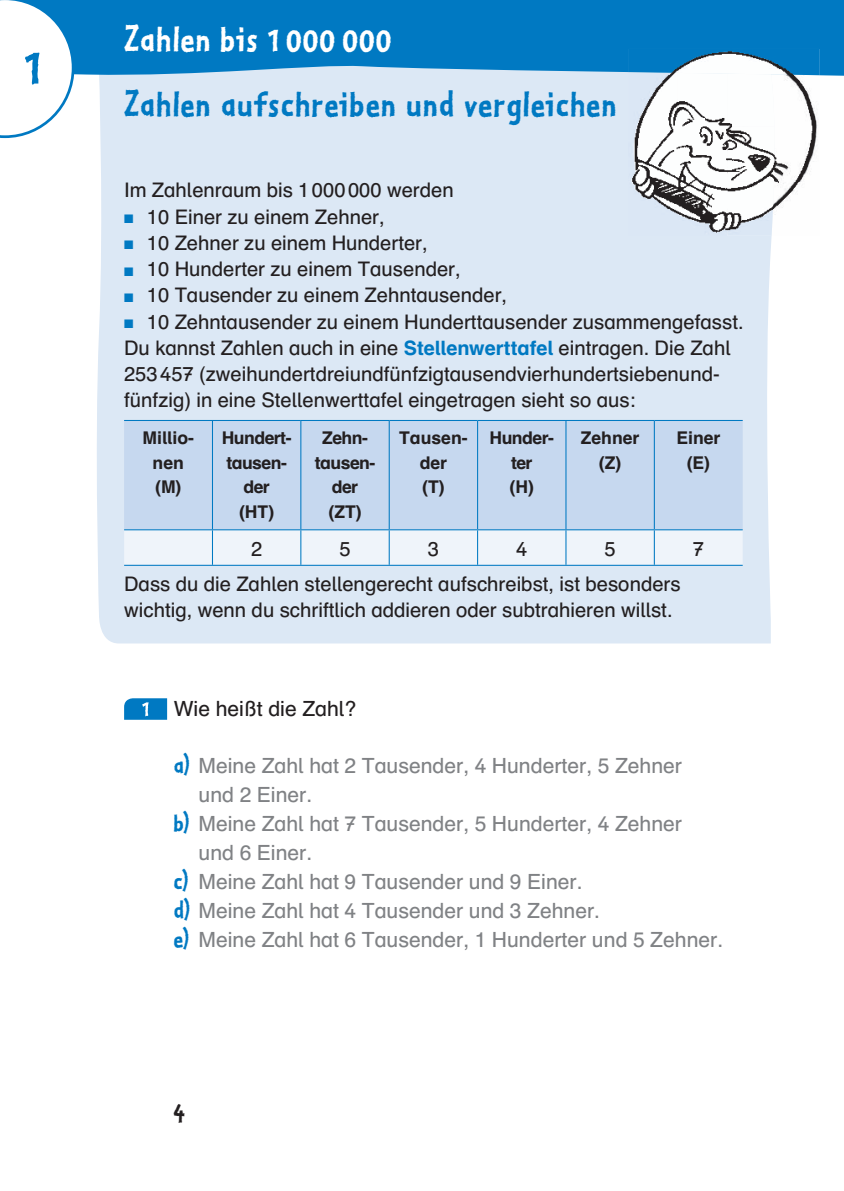
<style>
.page{position:relative;width:844px;height:1191px;background:#fff}
.page>*{position:absolute;margin:0;border:0;box-sizing:border-box;transform-origin:0 0}
.t1{font:700 56px "Kosm Bifab";color:#0079c2}
.t2{font:700 38.5px "Kosm Bifab";letter-spacing:.03em;color:#0079c2}
.t3{font:700 38.5px "Kosm Bifab";letter-spacing:.03em;color:#fff}
.t4{font:700 28px "Kosm Bifab";color:#231f20}
.t5{font:21px "Schulb Bifab";color:#808285}
.t6{font:21px "Schulb Bifab";color:#231f20}
.t7{font:20.12px/26.2px "Schulb Bifab";color:#231f20}
.t8{font:700 17.5px/24.7px "Schulb Bifab";letter-spacing:-.03em;color:#231f20;text-align:center}
.t9{font:700 17.5px/24.7px "Schulb Bifab";color:#231f20;text-align:center}
.s1{color:#0079c2}
.s2{font-weight:700;font-size:19.78px;color:#0079c2}
.s3{font-family:"Kosm Bifab";font-weight:700;font-size:26.25px;color:#0079c2}
</style>
<div class="page">
<div style="left:97px;top:82px;width:675px;height:561px;background:#dce8f5"></div>
<svg style="left:74px;top:0;width:769px;height:82px;background:#1985c7"></svg>
<svg style="left:0;top:0;width:74px;height:138px"></svg>
<svg style="left:124px;top:698px;width:43px;height:22px"></svg>
<div style="left:124px;top:421px;width:618px;height:108px;background:#c6d8ef"></div>
<hr style="left:124px;top:420px;width:177px;height:1px;background:#0079c2">
<hr style="left:212px;top:421px;width:1px;height:108px;background:#0079c2">
<hr style="left:301px;top:420px;width:88px;height:1px;background:#0079c2">
<hr style="left:300px;top:421px;width:1px;height:108px;background:#0079c2">
<hr style="left:389px;top:420px;width:88px;height:1px;background:#0079c2">
<hr style="left:388px;top:421px;width:1px;height:108px;background:#0079c2">
<hr style="left:477px;top:420px;width:89px;height:1px;background:#0079c2">
<hr style="left:477px;top:421px;width:1px;height:108px;background:#0079c2">
<hr style="left:566px;top:420px;width:88px;height:1px;background:#0079c2">
<hr style="left:565px;top:421px;width:1px;height:108px;background:#0079c2">
<hr style="left:654px;top:420px;width:88px;height:1px;background:#0079c2">
<hr style="left:653px;top:421px;width:1px;height:108px;background:#0079c2">
<hr style="left:124px;top:529px;width:177px;height:1px;background:#0079c2">
<hr style="left:301px;top:529px;width:88px;height:1px;background:#0079c2">
<hr style="left:389px;top:529px;width:88px;height:1px;background:#0079c2">
<hr style="left:477px;top:529px;width:89px;height:1px;background:#0079c2">
<hr style="left:566px;top:529px;width:88px;height:1px;background:#0079c2">
<hr style="left:654px;top:529px;width:88px;height:1px;background:#0079c2">
<svg style="left:123px;top:530px;width:620px;height:36px"></svg>
<img style="left:628px;top:49px;width:191px;height:187px">
<h1 class="t1" style="left:25px;top:46px;width:17px">1</h1>
<h2 class="t3" style="left:124px;top:25px;width:269px">Zahlen bis 1 000 000</h2>
<h2 class="t2" style="left:124px;top:90px;width:494px">Zahlen aufschreiben und vergleichen</h2>
<p class="t7" style="left:124px;top:179px;width:331px">Im Zahlenraum bis 1 000 000 werden</p>
<p class="t7" style="left:124px;top:205px;width:262px"><span class="s1">■</span> 10 Einer zu einem Zehner,</p>
<p class="t7" style="left:124px;top:231px;width:305px"><span class="s1">■</span> 10 Zehner zu einem Hunderter,</p>
<p class="t7" style="left:124px;top:257px;width:338px"><span class="s1">■</span> 10 Hunderter zu einem Tausender,</p>
<p class="t7" style="left:124px;top:284px;width:384px"><span class="s1">■</span> 10 Tausender zu einem Zehntausender,</p>
<p class="t7" style="left:124px;top:310px;width:621px"><span class="s1">■</span> 10 Zehntausender zu einem Hunderttausender zusammengefasst.<br>Du kannst Zahlen auch in eine <span class="s2">Stellenwerttafel</span> eintragen. Die Zahl 253 457 (zweihundertdreiundfünfzigtausendvierhundertsiebenund&shy;fünfzig) in eine Stellenwerttafel eingetragen sieht so aus:</p>
<p class="t9" style="left:142px;top:427px;width:53px">Millio&shy;nen (M)</p>
<p class="t8" style="left:222px;top:427px;width:71px">Hundert&shy;tausen&shy;der<br>(HT)</p>
<p class="t8" style="left:315px;top:427px;width:62px">Zehn&shy;tausen&shy;der (ZT)</p>
<p class="t9" style="left:399px;top:427px;width:70px">Tausen&shy;der<br>(T)</p>
<p class="t8" style="left:489px;top:427px;width:66px">Hunder&shy;ter<br>(H)</p>
<p class="t8" style="left:580px;top:427px;width:60px">Zehner (Z)</p>
<p class="t8" style="left:676px;top:427px;width:46px">Einer (E)</p>
<p class="t7" style="left:251px;top:537px;width:13px">2</p>
<p class="t7" style="left:339px;top:537px;width:13px">5</p>
<p class="t7" style="left:427px;top:537px;width:13px">3</p>
<p class="t7" style="left:516px;top:537px;width:13px">4</p>
<p class="t7" style="left:604px;top:537px;width:13px">5</p>
<p class="t7" style="left:692px;top:537px;width:13px">7</p>
<p class="t7" style="left:124px;top:572px;width:558px">Dass du die Zahlen stellengerecht aufschreibst, ist besonders wichtig, wenn du schriftlich addieren oder subtrahieren willst.</p>
<p class="t6" style="left:174px;top:700px;width:184px">Wie heißt die Zahl?</p>
<p class="t5" style="left:174px;top:757px;width:509px"><span class="s3">a)</span> Meine Zahl hat 2 Tausender, 4 Hunderter, 5 Zehner</p>
<p class="t5" style="left:198px;top:786px;width:115px">und 2 Einer.</p>
<p class="t5" style="left:174px;top:815px;width:509px"><span class="s3">b)</span> Meine Zahl hat 7 Tausender, 5 Hunderter, 4 Zehner</p>
<p class="t5" style="left:198px;top:844px;width:115px">und 6 Einer.</p>
<p class="t5" style="left:174px;top:873px;width:410px"><span class="s3">c)</span> Meine Zahl hat 9 Tausender und 9 Einer.</p>
<p class="t5" style="left:174px;top:902px;width:428px"><span class="s3">d)</span> Meine Zahl hat 4 Tausender und 3 Zehner.</p>
<p class="t5" style="left:174px;top:931px;width:551px"><span class="s3">e)</span> Meine Zahl hat 6 Tausender, 1 Hunderter und 5 Zehner.</p>
<h3 class="t4" style="left:174px;top:1102px;width:13px">4</h3>
</div>
